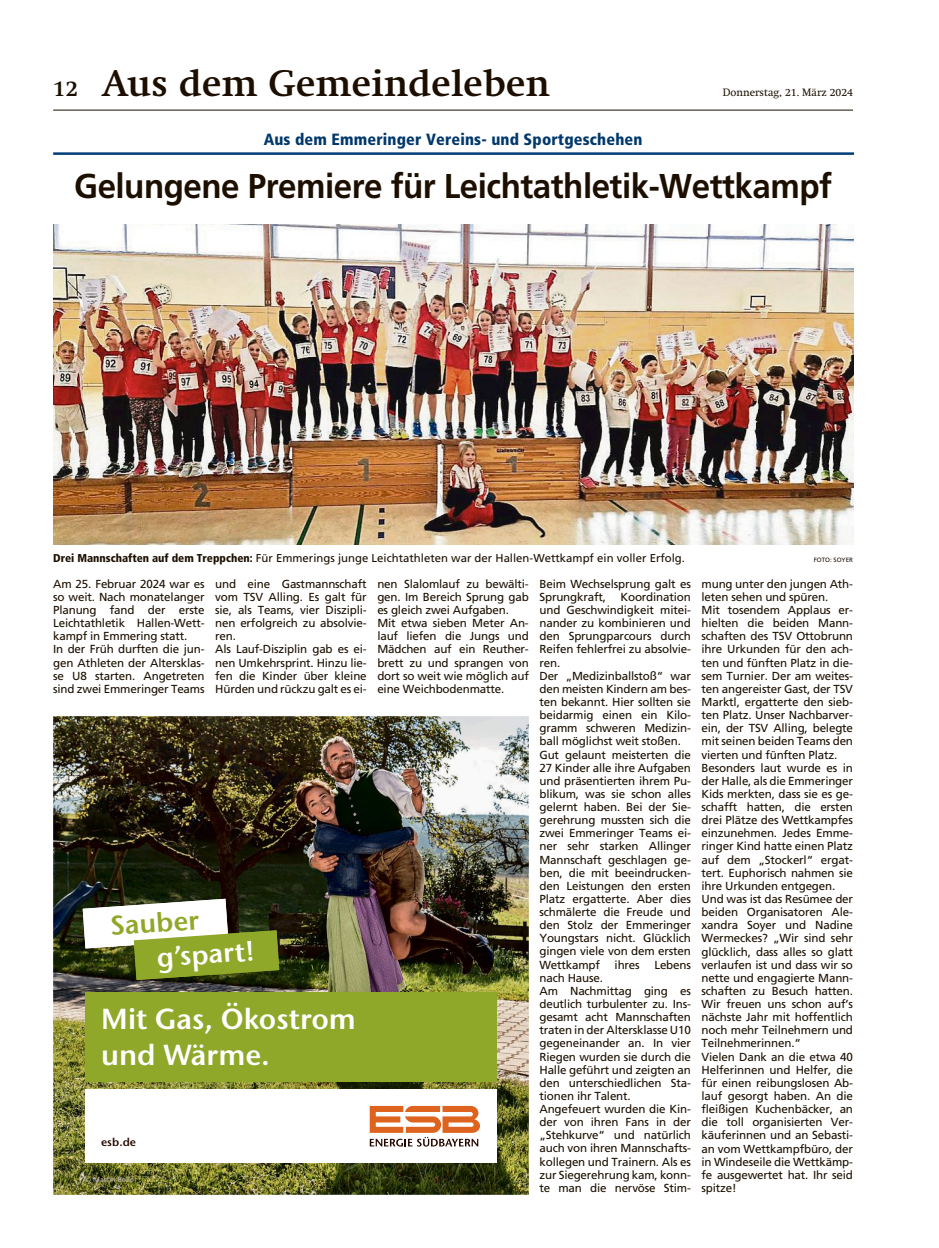
<style>
.page{position:relative;width:939px;height:1248px;background:#fff}
.page>*{position:absolute;margin:0;border:0;box-sizing:border-box;transform-origin:0 0}
.t1{font:700 36.25px "Swift";letter-spacing:.01em;color:#1c0f00}
.t2{font:700 34.38px "Frutiger";letter-spacing:-.015em;color:#1c0f00;scale:.96 1}
.t3{font:600 28.88px/36.1px "Stone Sans ITC Std";color:#fff}
.t4{font:600 26.88px "Stone Sans ITC Std";color:#fff}
.t5{font:600 26.88px "Stone Sans ITC Std";color:#8fa829}
.t6{font:900 condensed 16.25px "Frutiger";letter-spacing:.01em;color:#00386b}
.t7{font:11.62px/13.1px "Frutiger";letter-spacing:-.015em;color:#1c0f00}
.t8{font:11.38px "Frutiger";color:#1c0f00}
.t9{font:600 11.25px "Stone Sans ITC Std";color:#240800}
.t10{font:10.62px "Swift";color:#1c0f00}
.t11{font:500 7.5px "Stone Sans ITC Std";color:#c4bdb8}
.t12{font:6.25px "Frutiger";color:#1c0f00}
.s1{font-size:21.25px}
.s2{font-weight:900;font-stretch:condensed}
</style>
<div class="page">
<img style="left:53px;top:716px;width:476px;height:478px">
<div style="left:85px;top:1089px;width:411px;height:73px;background:#fff"></div>
<svg style="left:370px;top:1105px;width:110px;height:41px"></svg>
<div style="left:85px;top:991px;width:411px;height:90px;background:#8fa829"></div>
<svg style="left:83px;top:898px;width:196px;height:81px"></svg>
<img style="left:78px;top:1168px;width:63px;height:20px">
<hr style="left:53px;top:110px;width:800px;height:1px;background:#1c0f00">
<hr style="left:53px;top:152px;width:800px;height:3px;background:#003d78">
<img style="left:53px;top:224px;width:800px;height:321px">
<h1 class="t1" style="left:53px;top:62px;width:498px"><span class="s1">12</span> Aus dem Gemeindeleben</h1>
<p class="t10" style="left:723px;top:88px;width:132px">Donnerstag, 21. März 2024</p>
<h3 class="t6" style="left:264px;top:133px;width:380px">Aus dem Emmeringer Vereins- und Sportgeschehen</h3>
<h2 class="t2" style="left:74px;top:174px;width:791px">Gelungene Premiere für Leichtathletik-Wettkampf</h2>
<p class="t8" style="left:53px;top:553px;width:633px"><span class="s2">Drei Mannschaften auf dem Treppchen:</span> Für Emmerings junge Leichtathleten war der Hallen-Wettkampf ein voller Erfolg.</p>
<p class="t12" style="left:814px;top:557px;width:41px">FOTO: SOYER</p>
<p class="t7" style="left:53px;top:578px;width:153px">Am 25. Februar 2024 war es so weit. Nach monatelanger<br>Planung fand der erste<br>Leichtathletik Hallen-Wett&shy;kampf in Emmering statt.<br>In der Früh durften die jun&shy;gen Athleten der Altersklas&shy;se U8 starten. Angetreten sind zwei Emmeringer Teams</p>
<p class="t7" style="left:215px;top:578px;width:153px">und eine Gastmannschaft vom TSV Alling. Es galt für sie, als Teams, vier Diszipli&shy;nen erfolgreich zu absolvie&shy;ren.<br>Als Lauf-Disziplin gab es ei&shy;nen Umkehrsprint. Hinzu lie&shy;fen die Kinder über kleine<br>Hürden und rückzu galt es ei-</p>
<h3 class="t5" style="left:110px;top:917px;width:90px;rotate:-4deg">Sauber</h3>
<h3 class="t4" style="left:156px;top:949px;width:100px;rotate:-4deg">g’spart!</h3>
<h3 class="t3" style="left:101px;top:1005px;width:256px">Mit Gas, Ökostrom und Wärme.</h3>
<p class="t9" style="left:101px;top:1138px;width:36px">esb.de</p>
<p class="t11" style="left:85px;top:1174px;width:50px">© Martin Bolle</p>
<p class="t7" style="left:377px;top:578px;width:153px">nen Slalomlauf zu bewälti&shy;gen. Im Bereich Sprung gab es gleich zwei Aufgaben.<br>Mit etwa sieben Meter An&shy;lauf liefen die Jungs und<br>Mädchen auf ein Reuther&shy;brett zu und sprangen von dort so weit wie möglich auf eine Weichbodenmatte.</p>
<p class="t7" style="left:539px;top:578px;width:153px">Beim Wechselsprung galt es<br>Sprungkraft, Koordination und Geschwindigkeit mitei&shy;nander zu kombinieren und den Sprungparcours durch<br>Reifen fehlerfrei zu absolvie&shy;ren.<br>Der „Medizinballstoß“ war den meisten Kindern am bes&shy;ten bekannt. Hier sollten sie beidarmig einen ein Kilo&shy;gramm schweren Medizin&shy;ball möglichst weit stoßen.<br>Gut gelaunt meisterten die<br>27 Kinder alle ihre Aufgaben und präsentierten ihrem Pu&shy;blikum, was sie schon alles gelernt haben. Bei der Sie&shy;gerehrung mussten sich die zwei Emmeringer Teams ei&shy;ner sehr starken Allinger<br>Mannschaft geschlagen ge&shy;ben, die mit beeindrucken&shy;den Leistungen den ersten<br>Platz ergatterte. Aber dies schmälerte die Freude und den Stolz der Emmeringer<br>Youngstars nicht. Glücklich gingen viele von dem ersten<br>Wettkampf</p>
<p class="t7" style="left:615px;top:959px;width:27px">ihres</p>
<p class="t7" style="left:654px;top:959px;width:38px">Lebens</p>
<p class="t7" style="left:539px;top:972px;width:153px">nach Hause.<br>Am Nachmittag ging es deutlich turbulenter zu. Ins&shy;gesamt acht Mannschaften traten in der Altersklasse U10 gegeneinander an. In vier<br>Riegen wurden sie durch die<br>Halle geführt und zeigten an den unterschiedlichen Sta&shy;tionen ihr Talent.<br>Angefeuert wurden die Kin&shy;der von ihren Fans in der „Stehkurve“ und natürlich auch von ihren Mannschafts&shy;kollegen und Trainern. Als es zur Siegerehrung kam, konn&shy;te man die nervöse Stim-</p>
<p class="t7" style="left:702px;top:578px;width:153px">mung unter den jungen Ath&shy;leten sehen und spüren.<br>Mit tosendem Applaus er&shy;hielten die beiden Mann&shy;schaften des TSV Ottobrunn ihre Urkunden für den ach&shy;ten und fünften Platz in die&shy;sem Turnier. Der am weites&shy;ten angereister Gast, der TSV<br>Marktl, ergatterte den sieb&shy;ten Platz. Unser Nachbarver&shy;ein, der TSV Alling, belegte mit seinen beiden Teams den vierten und fünften Platz.<br>Besonders laut wurde es in der Halle, als die Emmeringer<br>Kids merkten, dass sie es ge&shy;schafft hatten, die ersten drei Plätze des Wettkampfes einzunehmen. Jedes Emme&shy;ringer Kind hatte einen Platz auf dem „Stockerl“ ergat&shy;tert. Euphorisch nahmen sie ihre Urkunden entgegen.<br>Und was ist das Resümee der beiden Organisatoren Ale&shy;xandra Soyer und Nadine<br>Wermeckes? „Wir sind sehr glücklich, dass alles so glatt verlaufen ist und dass wir so nette und engagierte Mann&shy;schaften zu Besuch hatten.<br>Wir freuen uns schon auf’s nächste Jahr mit hoffentlich noch mehr Teilnehmern und<br>Teilnehmerinnen.“<br>Vielen Dank an die etwa 40<br>Helferinnen und Helfer, die für einen reibungslosen Ab&shy;lauf gesorgt haben. An die fleißigen Kuchenbäcker, an die toll organisierten Ver&shy;käuferinnen und an Sebasti&shy;an vom Wettkampfbüro, der in Windeseile die Wettkämp&shy;fe ausgewertet hat. Ihr seid spitze!</p>
</div>
